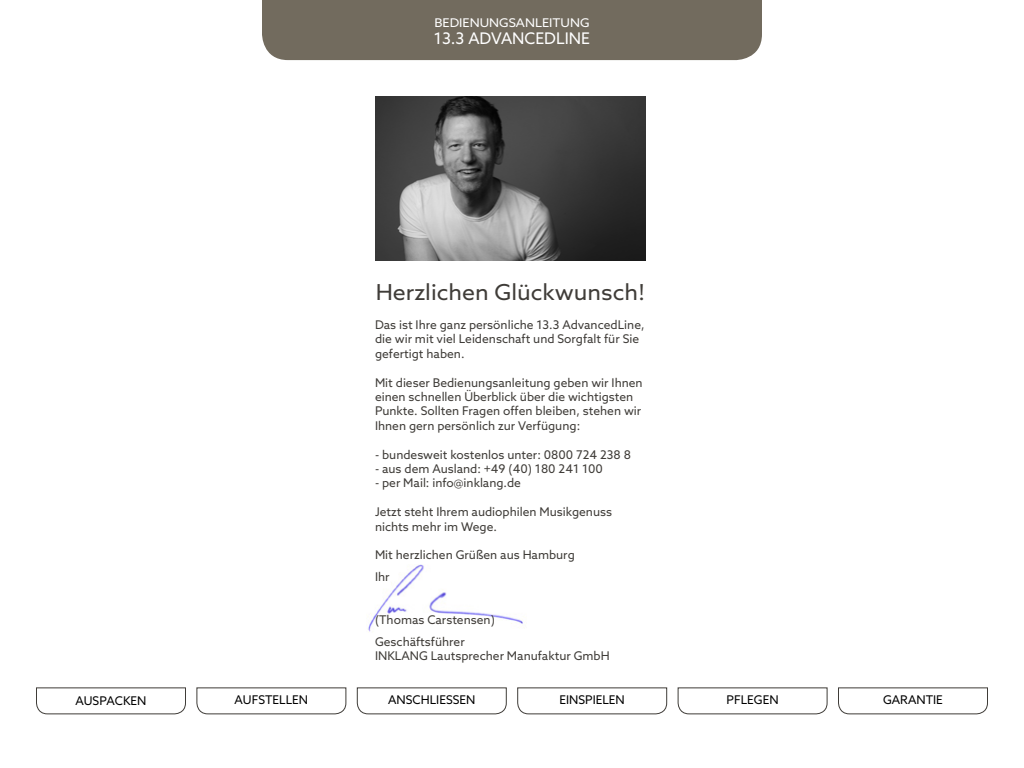
<style>
.page{position:relative;width:1024px;height:768px;background:#fff}
.page>*{position:absolute;margin:0;border:0;box-sizing:border-box;transform-origin:0 0}
.t1{font:22px "Azo Web";color:#3f3c38;scale:1.05 1}
.t2{font:16px "Azo Web";color:#fff}
.t3{font:12px/14.4px "Azo Web";color:#3f3c38}
.t4{font:12px "Azo Web";color:#000}
.t5{font:12px "Azo Web";color:#fff;scale:1.08 1}
</style>
<div class="page">
<img style="left:368px;top:564px;width:159px;height:68px">
<svg style="left:36px;top:687px;width:150px;height:28px"></svg>
<svg style="left:196px;top:687px;width:151px;height:28px"></svg>
<svg style="left:356px;top:687px;width:151px;height:28px"></svg>
<svg style="left:517px;top:687px;width:151px;height:28px"></svg>
<svg style="left:677px;top:687px;width:151px;height:28px"></svg>
<svg style="left:838px;top:687px;width:150px;height:28px"></svg>
<img style="left:375px;top:96px;width:271px;height:164px">
<div style="left:262px;top:0;width:500px;height:60px;background:#726b5e"></div>
<p class="t5" style="left:434px;top:15px;width:145px">BEDIENUNGSANLEITUNG</p>
<h2 class="t2" style="left:434px;top:28px;width:158px">13.3 ADVANCEDLINE</h2>
<h1 class="t1" style="left:376px;top:278px;width:258px">Herzlichen Glückwunsch!</h1>
<p class="t3" style="left:375px;top:317px;width:271px">Das ist Ihre ganz persönliche 13.3 AdvancedLine, die wir mit viel Leidenschaft und Sorgfalt für Sie gefertigt haben.</p>
<p class="t3" style="left:375px;top:375px;width:269px">Mit dieser Bedienungsanleitung geben wir Ihnen einen schnellen Überblick über die wichtigsten Punkte. Sollten Fragen offen bleiben, stehen wir Ihnen gern persönlich zur Verfügung:</p>
<p class="t3" style="left:375px;top:447px;width:258px">- bundesweit kostenlos unter: 0800 724 238 8</p>
<p class="t3" style="left:375px;top:461px;width:229px">- aus dem Ausland: +49 (40) 180 241 100</p>
<p class="t3" style="left:375px;top:476px;width:147px">- per Mail: info@inklang.de</p>
<p class="t3" style="left:375px;top:504px;width:239px">Jetzt steht Ihrem audiophilen Musikgenuss nichts mehr im Wege.</p>
<p class="t3" style="left:375px;top:544px;width:201px;line-height:21.6px">Mit herzlichen Grüßen aus Hamburg<br>Ihr</p>
<p class="t3" style="left:375px;top:609px;width:121px;line-height:21.6px">(Thomas Carstensen)<br>Geschäftsführer</p>
<p class="t3" style="left:375px;top:648px;width:236px">INKLANG Lautsprecher Manufaktur GmbH</p>
<p class="t4" style="left:76px;top:693px;width:72px">AUSPACKEN</p>
<p class="t4" style="left:235px;top:692px;width:75px">AUFSTELLEN</p>
<p class="t4" style="left:388px;top:692px;width:89px">ANSCHLIESSEN</p>
<p class="t4" style="left:560px;top:692px;width:67px">EINSPIELEN</p>
<p class="t4" style="left:727px;top:692px;width:54px">PFLEGEN</p>
<p class="t4" style="left:883px;top:692px;width:61px">GARANTIE</p>
</div>
